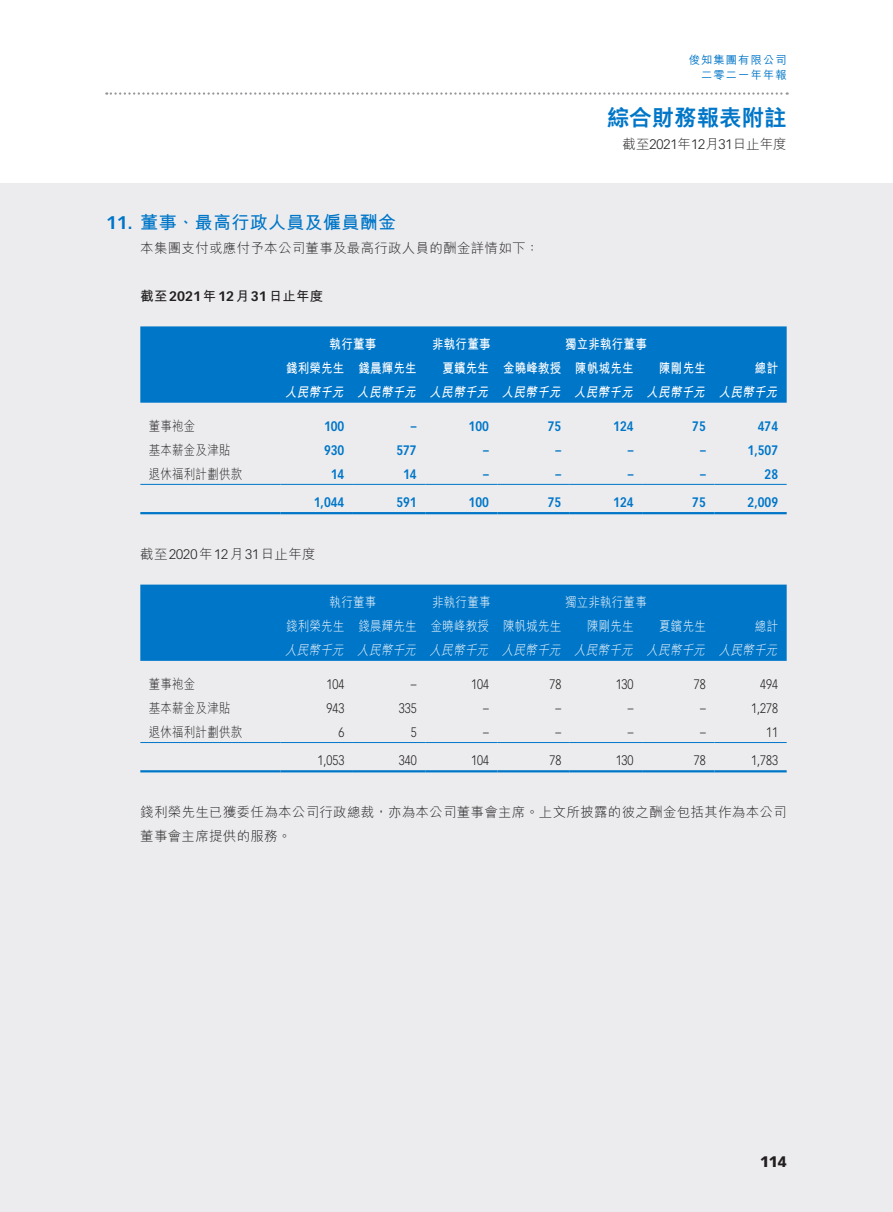
<style>
.page{position:relative;width:893px;height:1212px;background:#fff}
.page>*{position:absolute;margin:0;border:0;box-sizing:border-box;transform-origin:0 0}
.t1{font:800 22.5px "M Hei HK";color:#0076c8}
.t2{font:700 18px "M Hei HK";letter-spacing:.02em;color:#0076c8}
.t3{font:900 15px "Vectora LT Std";color:#231f20}
.t4{font:300 13.5px/24px "M Hei HK";letter-spacing:.02em;color:#231f20}
.t5{font:700 13.5px "Vectora LT Std";color:#0076c8;scale:.85 1}
.t6{font:300 13.5px "Vectora LT Std";color:#231f20;scale:.85 1}
.t7{font:700 13.5px "M Hei HK";letter-spacing:.02em;color:#fff;scale:.85 1}
.t8{font:300 13.5px "M Hei HK";letter-spacing:.02em;color:#fff;scale:.85 1}
.t9{font:300 13.5px "M Hei HK";letter-spacing:.02em;color:#231f20;scale:.85 1}
.t10{font:italic 700 13.5px "M Hei HK";color:#fff;scale:.85 1}
.t11{font:italic 300 13.5px "M Hei HK";color:#fff;scale:.85 1}
.t12{font:700 13.5px "M Hei HK";letter-spacing:.02em;color:#231f20}
.t13{font:500 11.25px/15px "M Hei HK";letter-spacing:.1em;color:#0076c8;text-align:right}
.s1{font-family:"Vectora LT Std"}
</style>
<div class="page">
<svg style="left:106px;top:92px;width:682px;height:3px"></svg>
<div style="left:0;top:183px;width:893px;height:1029px;background:#ececee"></div>
<div style="left:140px;top:326px;width:647px;height:77px;background:#0076c8"></div>
<hr style="left:140px;top:484px;width:141px;height:1px;background:#0076c8">
<hr style="left:281px;top:484px;width:72px;height:1px;background:#0076c8">
<hr style="left:353px;top:484px;width:72px;height:1px;background:#0076c8">
<hr style="left:425px;top:484px;width:72px;height:1px;background:#0076c8">
<hr style="left:497px;top:484px;width:73px;height:1px;background:#0076c8">
<hr style="left:570px;top:484px;width:72px;height:1px;background:#0076c8">
<hr style="left:642px;top:484px;width:72px;height:1px;background:#0076c8">
<hr style="left:714px;top:484px;width:73px;height:1px;background:#0076c8">
<hr style="left:140px;top:512px;width:141px;height:2px;background:#0076c8">
<hr style="left:281px;top:512px;width:72px;height:2px;background:#0076c8">
<hr style="left:353px;top:512px;width:72px;height:2px;background:#0076c8">
<hr style="left:425px;top:512px;width:72px;height:2px;background:#0076c8">
<hr style="left:497px;top:512px;width:73px;height:2px;background:#0076c8">
<hr style="left:570px;top:512px;width:72px;height:2px;background:#0076c8">
<hr style="left:642px;top:512px;width:72px;height:2px;background:#0076c8">
<hr style="left:714px;top:512px;width:73px;height:2px;background:#0076c8">
<div style="left:140px;top:585px;width:647px;height:76px;background:#0076c8"></div>
<hr style="left:140px;top:742px;width:141px;height:1px;background:#0076c8">
<hr style="left:281px;top:742px;width:72px;height:1px;background:#0076c8">
<hr style="left:353px;top:742px;width:72px;height:1px;background:#0076c8">
<hr style="left:425px;top:742px;width:72px;height:1px;background:#0076c8">
<hr style="left:497px;top:742px;width:73px;height:1px;background:#0076c8">
<hr style="left:570px;top:742px;width:72px;height:1px;background:#0076c8">
<hr style="left:642px;top:742px;width:72px;height:1px;background:#0076c8">
<hr style="left:714px;top:742px;width:73px;height:1px;background:#0076c8">
<hr style="left:140px;top:770px;width:141px;height:2px;background:#0076c8">
<hr style="left:281px;top:770px;width:72px;height:2px;background:#0076c8">
<hr style="left:353px;top:770px;width:72px;height:2px;background:#0076c8">
<hr style="left:425px;top:770px;width:72px;height:2px;background:#0076c8">
<hr style="left:497px;top:770px;width:73px;height:2px;background:#0076c8">
<hr style="left:570px;top:770px;width:72px;height:2px;background:#0076c8">
<hr style="left:642px;top:770px;width:72px;height:2px;background:#0076c8">
<hr style="left:714px;top:770px;width:73px;height:2px;background:#0076c8">
<p class="t13" style="left:689px;top:52px;width:99px">俊知集團有限公司二零二一年年報</p>
<h2 class="t2" style="left:106px;top:209px;width:291px"><span class="s1">11.</span> 董事、最高行政人員及僱員酬金</h2>
<p class="t4" style="left:140px;top:236px;width:400px">本集團支付或應付予本公司董事及最高行政人員的酬金詳情如下：</p>
<p class="t12" style="left:140px;top:286px;width:185px">截至<span class="s1">2021</span>年<span class="s1">12</span>月<span class="s1">31</span>日止年度</p>
<p class="t7" style="left:330px;top:334px;width:56px">執行董事</p>
<p class="t7" style="left:432px;top:334px;width:70px">非執行董事</p>
<h1 class="t1" style="left:607px;top:107px;width:181px">綜合財務報表附註</h1>
<p class="t4" style="left:622px;top:132px;width:166px">截至<span class="s1">2021</span>年<span class="s1">12</span>月<span class="s1">31</span>日止年度</p>
<p class="t7" style="left:565px;top:334px;width:98px">獨立非執行董事</p>
<p class="t7" style="left:286px;top:358px;width:70px">錢利榮先生</p>
<p class="t7" style="left:358px;top:358px;width:70px">錢晨輝先生</p>
<p class="t7" style="left:442px;top:358px;width:56px">夏鑌先生</p>
<p class="t7" style="left:503px;top:358px;width:70px">金曉峰教授</p>
<p class="t7" style="left:575px;top:358px;width:70px">陳帆城先生</p>
<p class="t7" style="left:659px;top:358px;width:56px">陳剛先生</p>
<p class="t7" style="left:755px;top:358px;width:29px">總計</p>
<p class="t10" style="left:285px;top:382px;width:74px">人民幣千元</p>
<p class="t10" style="left:357px;top:382px;width:74px">人民幣千元</p>
<p class="t10" style="left:430px;top:382px;width:74px">人民幣千元</p>
<p class="t10" style="left:502px;top:382px;width:74px">人民幣千元</p>
<p class="t10" style="left:574px;top:382px;width:74px">人民幣千元</p>
<p class="t10" style="left:646px;top:382px;width:74px">人民幣千元</p>
<p class="t10" style="left:719px;top:382px;width:74px">人民幣千元</p>
<p class="t9" style="left:149px;top:419px;width:56px">董事袍金</p>
<p class="t5" style="left:324px;top:417px;width:25px">100</p>
<p class="t5" style="left:411px;top:417px;width:8px">–</p>
<p class="t5" style="left:469px;top:417px;width:25px">100</p>
<p class="t5" style="left:548px;top:417px;width:17px">75</p>
<p class="t5" style="left:613px;top:417px;width:25px">124</p>
<p class="t5" style="left:692px;top:417px;width:17px">75</p>
<p class="t5" style="left:758px;top:417px;width:25px">474</p>
<p class="t9" style="left:149px;top:443px;width:98px">基本薪金及津貼</p>
<p class="t5" style="left:324px;top:441px;width:25px">930</p>
<p class="t5" style="left:396px;top:441px;width:25px">577</p>
<p class="t5" style="left:483px;top:441px;width:8px">–</p>
<p class="t5" style="left:556px;top:441px;width:8px">–</p>
<p class="t5" style="left:628px;top:441px;width:8px">–</p>
<p class="t5" style="left:700px;top:441px;width:8px">–</p>
<p class="t5" style="left:748px;top:441px;width:37px">1,507</p>
<p class="t9" style="left:149px;top:467px;width:111px">退休福利計劃供款</p>
<p class="t5" style="left:331px;top:465px;width:17px">14</p>
<p class="t5" style="left:403px;top:465px;width:17px">14</p>
<p class="t5" style="left:483px;top:465px;width:8px">–</p>
<p class="t5" style="left:555px;top:465px;width:8px">–</p>
<p class="t5" style="left:628px;top:465px;width:8px">–</p>
<p class="t5" style="left:700px;top:465px;width:8px">–</p>
<p class="t5" style="left:764px;top:465px;width:17px">28</p>
<p class="t5" style="left:314px;top:494px;width:37px">1,044</p>
<p class="t5" style="left:396px;top:494px;width:25px">591</p>
<p class="t5" style="left:469px;top:494px;width:25px">100</p>
<p class="t5" style="left:548px;top:494px;width:17px">75</p>
<p class="t5" style="left:613px;top:494px;width:25px">124</p>
<p class="t5" style="left:692px;top:494px;width:17px">75</p>
<p class="t5" style="left:748px;top:494px;width:37px">2,009</p>
<p class="t4" style="left:140px;top:542px;width:177px">截至<span class="s1">2020</span>年<span class="s1">12</span>月<span class="s1">31</span>日止年度</p>
<p class="t8" style="left:330px;top:595px;width:56px">執行董事</p>
<p class="t8" style="left:432px;top:595px;width:70px">非執行董事</p>
<p class="t8" style="left:565px;top:595px;width:98px">獨立非執行董事</p>
<p class="t8" style="left:286px;top:619px;width:70px">錢利榮先生</p>
<p class="t8" style="left:358px;top:619px;width:70px">錢晨輝先生</p>
<p class="t8" style="left:431px;top:619px;width:70px">金曉峰教授</p>
<p class="t8" style="left:503px;top:619px;width:70px">陳帆城先生</p>
<p class="t8" style="left:587px;top:619px;width:56px">陳剛先生</p>
<p class="t8" style="left:659px;top:619px;width:56px">夏鑌先生</p>
<p class="t8" style="left:755px;top:619px;width:29px">總計</p>
<p class="t11" style="left:285px;top:643px;width:73px">人民幣千元</p>
<p class="t11" style="left:357px;top:643px;width:73px">人民幣千元</p>
<p class="t11" style="left:430px;top:643px;width:73px">人民幣千元</p>
<p class="t11" style="left:502px;top:643px;width:73px">人民幣千元</p>
<p class="t11" style="left:574px;top:643px;width:73px">人民幣千元</p>
<p class="t11" style="left:646px;top:643px;width:73px">人民幣千元</p>
<p class="t11" style="left:719px;top:643px;width:73px">人民幣千元</p>
<p class="t9" style="left:149px;top:677px;width:56px">董事袍金</p>
<p class="t6" style="left:327px;top:676px;width:23px">104</p>
<p class="t6" style="left:411px;top:676px;width:8px">–</p>
<p class="t6" style="left:471px;top:676px;width:23px">104</p>
<p class="t6" style="left:549px;top:676px;width:16px">78</p>
<p class="t6" style="left:616px;top:676px;width:23px">130</p>
<p class="t6" style="left:694px;top:676px;width:16px">78</p>
<p class="t6" style="left:760px;top:676px;width:23px">494</p>
<p class="t9" style="left:149px;top:701px;width:98px">基本薪金及津貼</p>
<p class="t6" style="left:326px;top:700px;width:23px">943</p>
<p class="t6" style="left:399px;top:700px;width:23px">335</p>
<p class="t6" style="left:483px;top:700px;width:8px">–</p>
<p class="t6" style="left:556px;top:700px;width:8px">–</p>
<p class="t6" style="left:628px;top:700px;width:8px">–</p>
<p class="t6" style="left:700px;top:700px;width:8px">–</p>
<p class="t6" style="left:751px;top:700px;width:33px">1,278</p>
<p class="t9" style="left:149px;top:725px;width:111px">退休福利計劃供款</p>
<p class="t6" style="left:338px;top:724px;width:9px">6</p>
<p class="t6" style="left:411px;top:724px;width:9px">5</p>
<p class="t6" style="left:483px;top:724px;width:8px">–</p>
<p class="t6" style="left:555px;top:724px;width:8px">–</p>
<p class="t6" style="left:628px;top:724px;width:8px">–</p>
<p class="t6" style="left:700px;top:724px;width:8px">–</p>
<p class="t6" style="left:766px;top:724px;width:16px">11</p>
<p class="t6" style="left:318px;top:752px;width:33px">1,053</p>
<p class="t4" style="left:140px;top:800px;width:648px">錢利榮先生已獲委任為本公司行政總裁，亦為本公司董事會主席。上文所披露的彼之酬金包括其作為本公司董事會主席提供的服務。</p>
<p class="t6" style="left:399px;top:752px;width:23px">340</p>
<p class="t6" style="left:471px;top:752px;width:23px">104</p>
<p class="t6" style="left:549px;top:752px;width:16px">78</p>
<p class="t6" style="left:616px;top:752px;width:23px">130</p>
<p class="t6" style="left:694px;top:752px;width:16px">78</p>
<p class="t6" style="left:751px;top:752px;width:33px">1,783</p>
<p class="t3" style="left:760px;top:1152px;width:28px">114</p>
</div>
